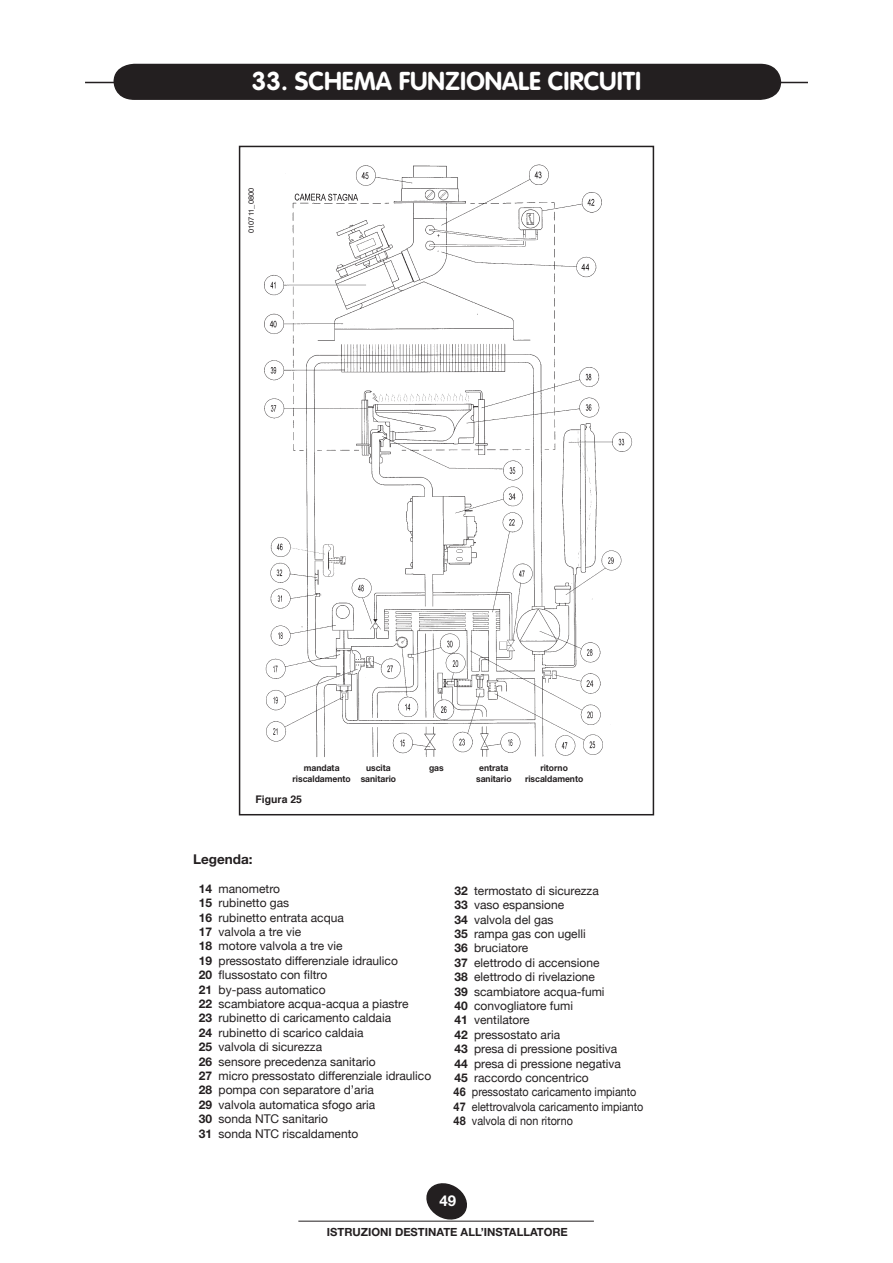
<style>
.page{position:relative;width:893px;height:1263px;background:#fff}
.page>*{position:absolute;margin:0;border:0;box-sizing:border-box;transform-origin:0 0}
.t1{font:700 25.5px "VAG Rounded";color:#fff}
.t2{font:700 15px "Helvetica Neue";color:#fff}
.t3{font:700 13.5px "Helvetica Neue";color:#231f20}
.t4{font:12px/14.4px "Helvetica Neue";color:#231f20}
.t5{font:700 11.25px "Helvetica Neue";color:#231f20}
.t6{font:700 10.5px "Helvetica";color:#231f20}
.t7{font:700 9px/10.8px "Helvetica Neue";color:#231f20;text-align:center;scale:.95 1}
.t8{font:7.5px "Helvetica";color:#231f20}
.s1{font-weight:700}
</style>
<div class="page">
<svg style="left:419px;top:1183px;width:56px;height:38px"></svg>
<hr style="left:298px;top:1221px;width:296px;height:1px;background:#231f20">
<div style="left:113px;top:63px;width:669px;height:36px;background:#231f20"></div>
<hr style="left:778px;top:82px;width:30px;height:1px;background:#231f20">
<hr style="left:85px;top:82px;width:38px;height:1px;background:#231f20">
<div style="left:239px;top:146px;width:415px;height:669px;border:2px solid #231f20"></div>
<img style="left:264px;top:165px;width:369px;height:592px">
<h1 class="t1" style="left:252px;top:66px;width:391px">33. SCHEMA FUNZIONALE CIRCUITI</h1>
<p class="t8" style="left:246px;top:233px;width:47px;rotate:-90deg">010711_0800</p>
<p class="t7" style="left:304px;top:762px;width:39px">mandata</p>
<p class="t7" style="left:429px;top:763px;width:17px">gas</p>
<p class="t7" style="left:293px;top:773px;width:63px">riscaldamento</p>
<p class="t7" style="left:361px;top:762px;width:39px">uscita sanitario</p>
<p class="t6" style="left:255px;top:792px;width:48px">Figura 25</p>
<p class="t7" style="left:476px;top:762px;width:39px">entrata sanitario</p>
<p class="t7" style="left:525px;top:762px;width:63px">ritorno riscaldamento</p>
<p class="t3" style="left:193px;top:851px;width:61px">Legenda:</p>
<p class="t4" style="left:199px;top:881px;width:234px"><span class="s1">14</span> manometro<br><span class="s1">15</span> rubinetto gas<br><span class="s1">16</span> rubinetto entrata acqua<br><span class="s1">17</span> valvola a tre vie<br><span class="s1">18</span> motore valvola a tre vie<br><span class="s1">19</span> pressostato differenziale idraulico<br><span class="s1">20</span> flussostato con filtro<br><span class="s1">21</span> by-pass automatico<br><span class="s1">22</span> scambiatore acqua-acqua a piastre<br><span class="s1">23</span> rubinetto di caricamento caldaia<br><span class="s1">24</span> rubinetto di scarico caldaia<br><span class="s1">25</span> valvola di sicurezza<br><span class="s1">26</span> sensore precedenza sanitario<br><span class="s1">27</span> micro pressostato differenziale idraulico<br><span class="s1">28</span> pompa con separatore d’aria<br><span class="s1">29</span> valvola automatica sfogo aria<br><span class="s1">30</span> sonda NTC sanitario<br><span class="s1">31</span> sonda NTC riscaldamento</p>
<p class="t4" style="left:454px;top:883px;width:191px"><span class="s1">32</span> termostato di sicurezza<br><span class="s1">33</span> vaso espansione<br><span class="s1">34</span> valvola del gas<br><span class="s1">35</span> rampa gas con ugelli<br><span class="s1">36</span> bruciatore<br><span class="s1">37</span> elettrodo di accensione<br><span class="s1">38</span> elettrodo di rivelazione<br><span class="s1">39</span> scambiatore acqua-fumi<br><span class="s1">40</span> convogliatore fumi<br><span class="s1">41</span> ventilatore<br><span class="s1">42</span> pressostato aria<br><span class="s1">43</span> presa di pressione positiva<br><span class="s1">44</span> presa di pressione negativa<br><span class="s1">45</span> raccordo concentrico<br><span class="s1">46</span> pressostato caricamento impianto<br><span class="s1">47</span> elettrovalvola caricamento impianto<br><span class="s1">48</span> valvola di non ritorno</p>
<p class="t2" style="left:439px;top:1192px;width:18px">49</p>
<p class="t5" style="left:327px;top:1225px;width:243px">ISTRUZIONI DESTINATE ALL’INSTALLATORE</p>
</div>
